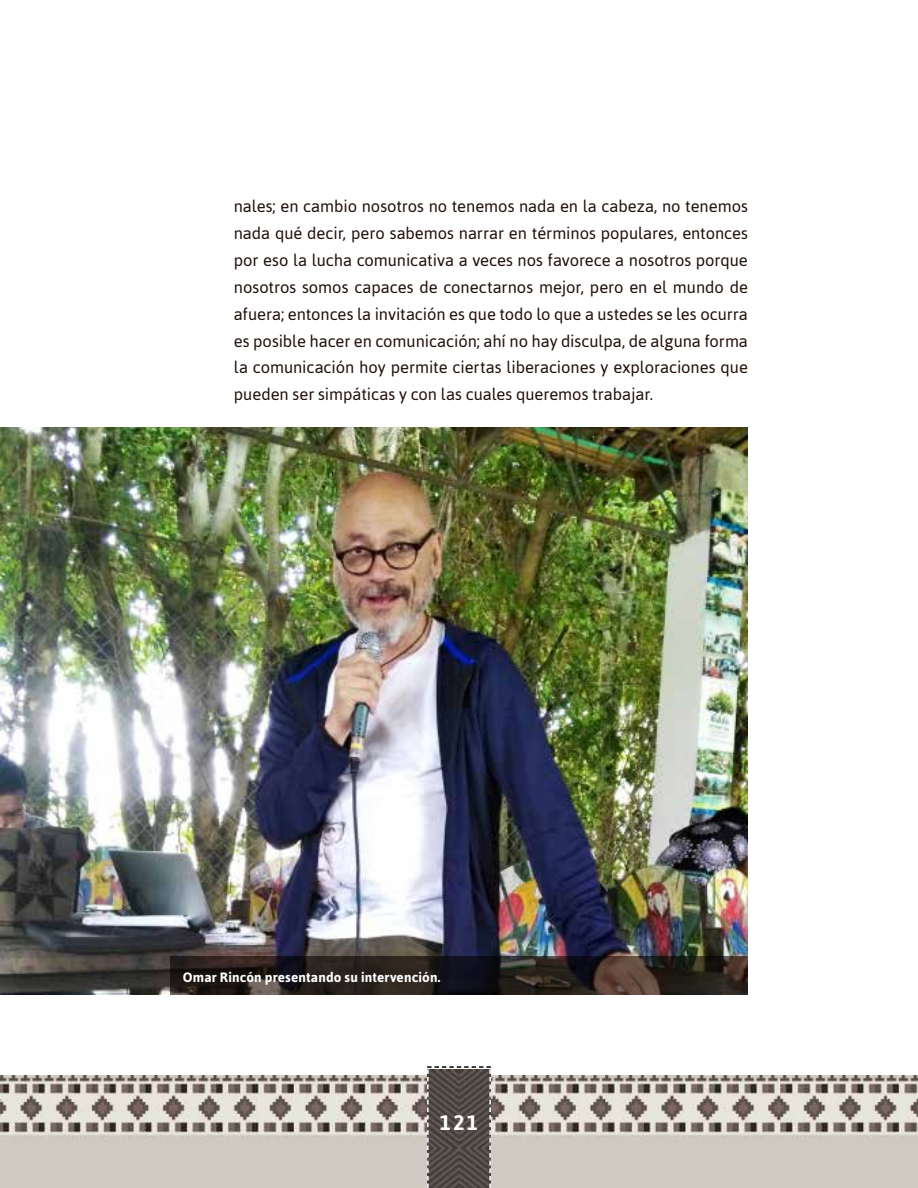
<style>
.page{position:relative;width:918px;height:1188px;background:#fff}
.page>*{position:absolute;margin:0;border:0;box-sizing:border-box;transform-origin:0 0}
.t1{font:700 21px "Asap";color:#fff}
.t2{font:16.5px/27px "Asap";letter-spacing:-.005em;color:#210e08;text-align:justify}
.t3{font:700 13.5px "Asap";letter-spacing:.01em;color:#fff}
</style>
<div class="page">
<img style="left:0;top:1076px;width:918px;height:95px">
<div style="left:0;top:1171px;width:918px;height:17px;background:#cfcac2"></div>
<svg style="left:427px;top:1066px;width:64px;height:122px;background:#58514e"></svg>
<img style="left:0;top:428px;width:748px;height:566px">
<svg style="left:170px;top:956px;width:578px;height:38px;background:#2a221f"></svg>
<p class="t2" style="left:234px;top:192px;width:516px">nales; en cambio nosotros no tenemos nada en la cabeza, no tenemos nada qué decir, pero sabemos narrar en términos populares, entonces por eso la lucha comunicativa a veces nos favorece a nosotros porque nosotros somos capaces de conectarnos mejor, pero en el mundo de afuera; entonces la invitación es que todo lo que a ustedes se les ocurra es posible hacer en comunicación; ahí no hay disculpa, de alguna forma la comunicación hoy permite ciertas liberaciones y exploraciones que pueden ser simpáticas y con las cuales queremos trabajar.</p>
<p class="t3" style="left:183px;top:969px;width:259px">Omar Rincón presentando su intervención.</p>
<p class="t1" style="left:440px;top:1110px;width:40px">121</p>
</div>
